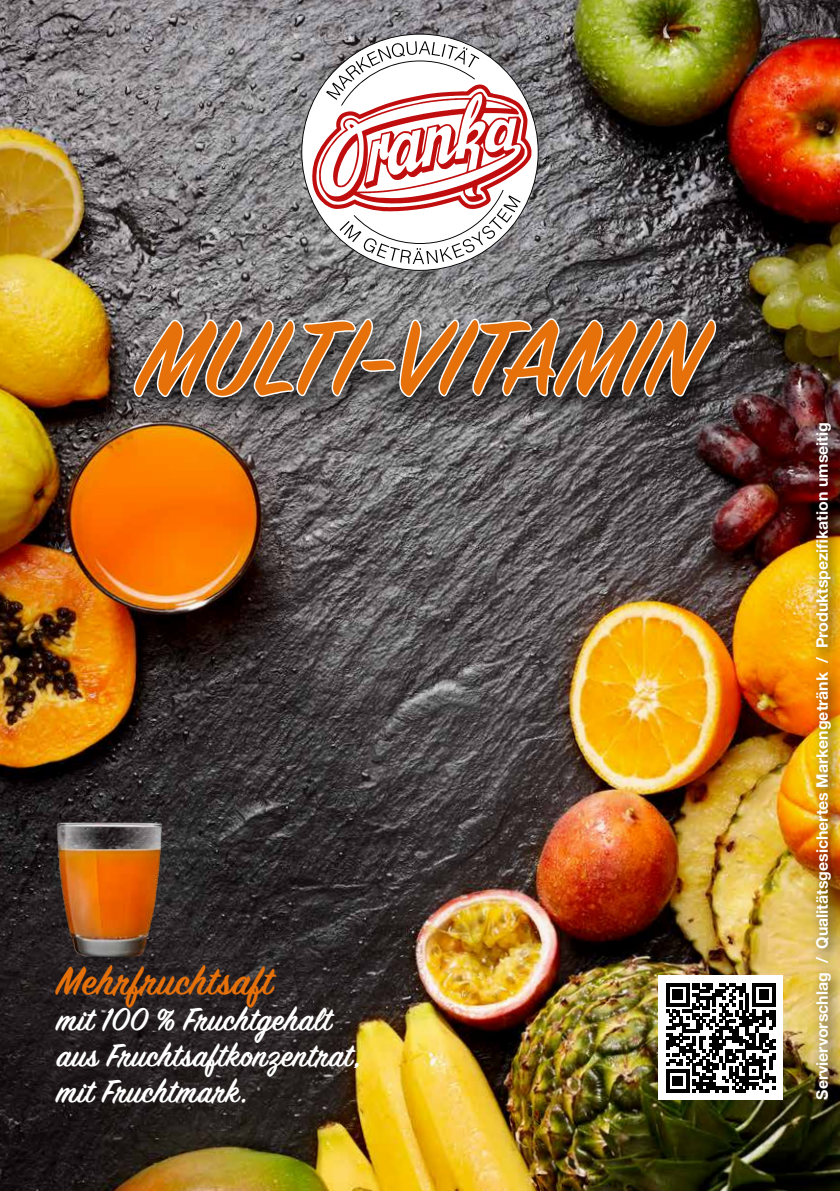
<style>
.page{position:relative;width:840px;height:1191px;background:#fff}
.page>*{position:absolute;margin:0;border:0;box-sizing:border-box;transform-origin:0 0}
.t1{font:600 116px "Sign Painter House Script";color:#e6710a}
.t2{font:600 44px "Sign Painter House Script";letter-spacing:.02em;color:#e6710a}
.t3{font:600 36px/36px "Sign Painter House Script";letter-spacing:.02em;color:#fff}
.t4{font:700 15.8px "Helvetica Neue LT Pro";color:#fff}
</style>
<div class="page">
<img style="left:0;top:0;width:839px;height:1191px">
<svg style="left:301px;top:34px;width:237px;height:237px"></svg>
<svg style="left:312px;top:41px;width:219px;height:223px"></svg>
<div style="left:658px;top:975px;width:124px;height:125px;background:#fff"></div>
<svg style="left:666px;top:983px;width:109px;height:109px"></svg>
<div style="left:116px;top:312px;width:618px;height:115px;background:#000;opacity:.75"></div>
<svg style="left:132px;top:315px;width:585px;height:90px;background:#6f6d6e"></svg>
<img style="left:48px;top:807px;width:126px;height:167px">
<div style="left:808px;top:416px;width:31px;height:698px;background:#000;opacity:.75"></div>
<h1 class="t1" style="left:139px;top:288px;width:563px">MULTI-VITAMIN</h1>
<h2 class="t2" style="left:57px;top:954px;width:217px">Mehrfruchtsaft</h2>
<h3 class="t3" style="left:57px;top:1004px;width:306px">mit 100 % Fruchtgehalt aus Fruchtsaftkonzentrat, mit Fruchtmark.</h3>
<p class="t4" style="left:811px;top:1099px;width:679px;rotate:-90deg">Serviervorschlag / Qualitätsgesichertes Markengetränk / Produktspezifikation umseitig</p>
</div>
